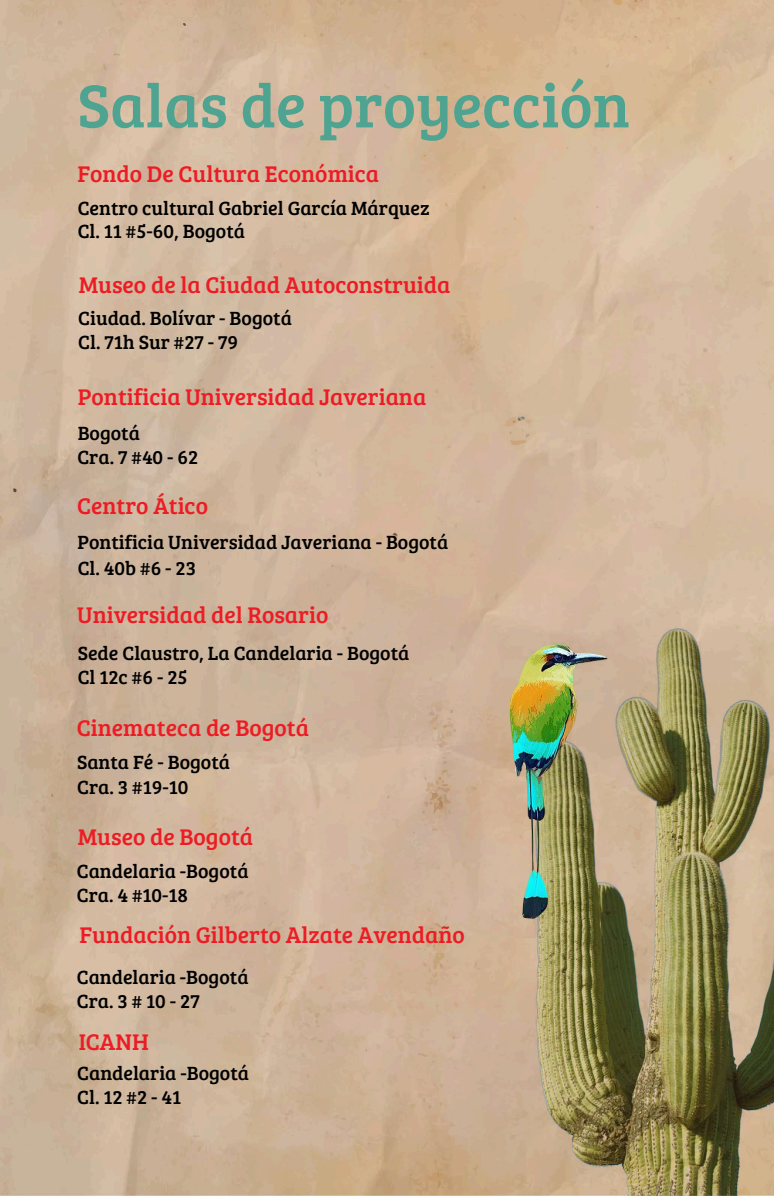
<style>
.page{position:relative;width:774px;height:1196px;background:#fff}
.page>*{position:absolute;margin:0;border:0;box-sizing:border-box;transform-origin:0 0}
.t1{font:62.5px "Bree Serif";color:#4ea391}
.t2{font:23.44px "Bree Serif";color:#ed1c24}
.t3{font:19.75px/23.4px "Bree Serif";color:#000}
</style>
<div class="page">
<img style="left:0;top:0;width:773px;height:1195px">
<img style="left:469px;top:230px;width:304px;height:965px">
<h1 class="t1" style="left:77px;top:60px;width:554px">Salas de proyección</h1>
<p class="t2" style="left:77px;top:157px;width:303px">Fondo De Cultura Económica</p>
<p class="t3" style="left:78px;top:195px;width:353px">Centro cultural Gabriel García Márquez<br>Cl. 11 #5-60, Bogotá</p>
<p class="t2" style="left:79px;top:267px;width:373px">Museo de la Ciudad Autoconstruida</p>
<p class="t3" style="left:78px;top:306px;width:215px">Ciudad. Bolívar - Bogotá<br>Cl. 71h Sur #27 - 79</p>
<p class="t2" style="left:78px;top:380px;width:350px">Pontificia Universidad Javeriana</p>
<p class="t3" style="left:77px;top:420px;width:122px;line-height:24.2px">Bogotá<br>Cra. 7 #40 - 62</p>
<p class="t2" style="left:77px;top:489px;width:132px">Centro Ático</p>
<p class="t3" style="left:77px;top:528px;width:372px;line-height:25.6px">Pontificia Universidad Javeriana - Bogotá<br>Cl. 40b #6 - 23</p>
<p class="t2" style="left:77px;top:597px;width:252px">Universidad del Rosario</p>
<p class="t3" style="left:78px;top:640px;width:333px">Sede Claustro, La Candelaria - Bogotá<br>Cl 12c #6 - 25</p>
<p class="t2" style="left:77px;top:710px;width:234px">Cinemateca de Bogotá</p>
<p class="t3" style="left:77px;top:749px;width:154px;line-height:24.8px">Santa Fé - Bogotá<br>Cra. 3 #19-10</p>
<p class="t2" style="left:78px;top:819px;width:177px">Museo de Bogotá</p>
<p class="t3" style="left:77px;top:858px;width:173px;line-height:23.8px">Candelaria -Bogotá<br>Cra. 4 #10-18</p>
<p class="t2" style="left:80px;top:917px;width:387px">Fundación Gilberto Alzate Avendaño</p>
<p class="t3" style="left:77px;top:964px;width:173px;line-height:23.8px">Candelaria -Bogotá<br>Cra.3#10-27</p>
<p class="t2" style="left:79px;top:1024px;width:71px">ICANH</p>
<p class="t3" style="left:77px;top:1060px;width:173px;line-height:23.8px">Candelaria -Bogotá<br>Cl. 12 #2 - 41</p>
</div>
